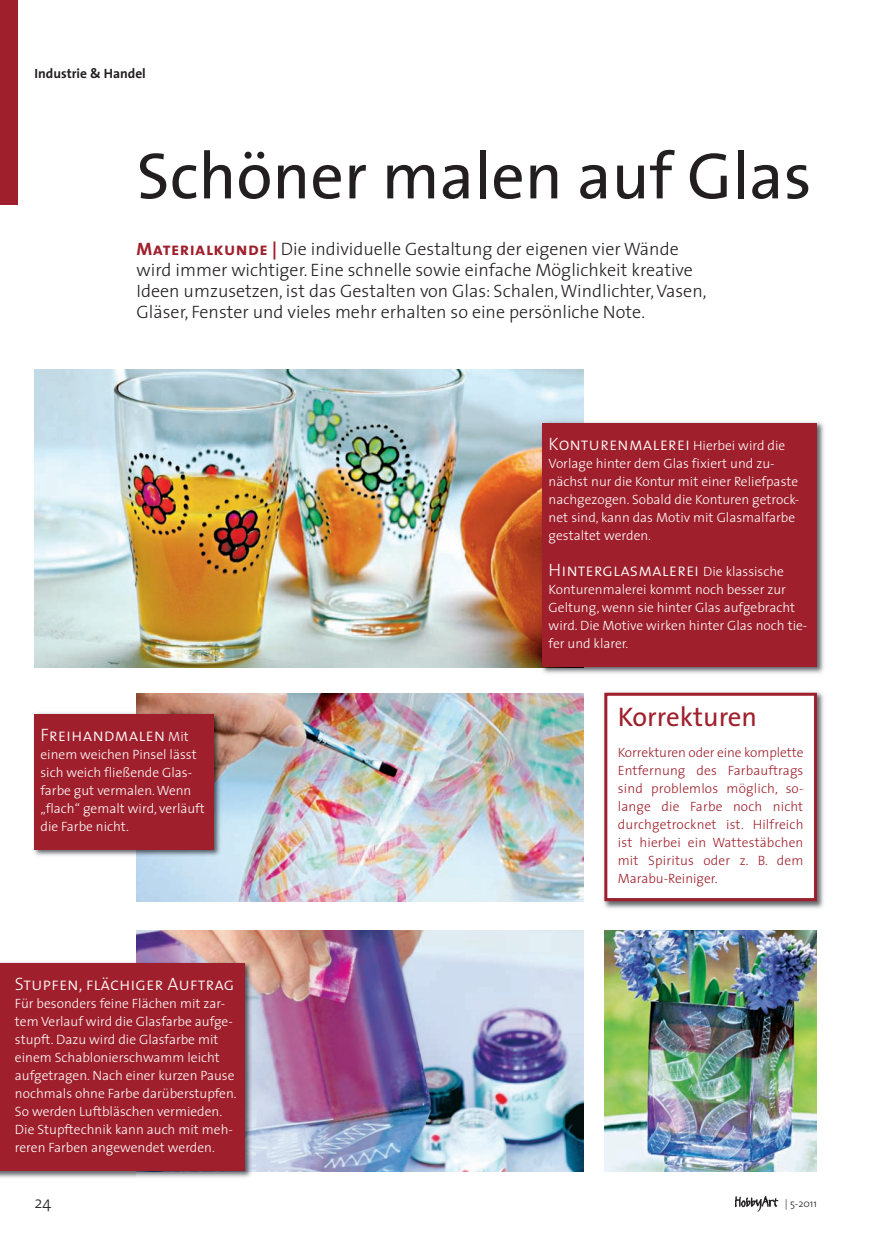
<style>
.page{position:relative;width:877px;height:1247px;background:#fff}
.page>*{position:absolute;margin:0;border:0;box-sizing:border-box;transform-origin:0 0}
.t1{font:66px "The Sans";color:#231f20}
.t2{font:27px "The Sans";color:#9f202c}
.t3{font:300 18px/21px "The Sans";color:#231f20}
.t4{font:18px "The Sans Light Caps";color:#fff}
.t5{font:300 16.5px "The Sans";color:#231f20}
.t6{font:300 13.5px/18px "The Sans";color:#fff}
.t7{font:300 13.5px/18px "The Sans";letter-spacing:.01em;color:#9f202c;text-align:justify}
.t8{font:700 13.5px "The Sans";color:#231f20}
.t9{font:300 10.5px "The Sans";color:#231f20}
.s1{font-family:"The Sans Bold Caps";font-weight:400;color:#9f202c}
.s2{font-family:"The Sans";font-weight:300;font-size:13.5px}
</style>
<div class="page">
<div style="left:0;top:0;width:17px;height:205px;background:#9f202c"></div>
<img style="left:735px;top:1196px;width:43px;height:16px">
<img style="left:34px;top:369px;width:549px;height:298px">
<img style="left:137px;top:693px;width:446px;height:208px">
<img style="left:137px;top:930px;width:446px;height:241px">
<img style="left:604px;top:930px;width:213px;height:241px">
<img style="left:537px;top:418px;width:287px;height:256px">
<div style="left:543px;top:423px;width:274px;height:244px;background:#9f202c"></div>
<img style="left:34px;top:708px;width:192px;height:153px">
<div style="left:34px;top:714px;width:180px;height:136px;background:#9f202c"></div>
<img style="left:0;top:958px;width:256px;height:220px">
<div style="left:0;top:963px;width:244px;height:208px;background:#9f202c"></div>
<img style="left:603px;top:692px;width:221px;height:217px">
<div style="left:607px;top:696px;width:207px;height:202px;background:#fff"></div>
<div style="left:604px;top:693px;width:213px;height:208px;border:3px solid #9f202c"></div>
<p class="t8" style="left:34px;top:69px;width:113px">Industrie &amp; Handel</p>
<h1 class="t1" style="left:137px;top:150px;width:676px">Schöner malen auf Glas</h1>
<p class="t3" style="left:137px;top:241px;width:571px"><span class="s1">Materialkunde |</span> Die individuelle Gestaltung der eigenen vier Wände wird immer wichtiger. Eine schnelle sowie einfache Möglichkeit kreative Ideen umzusetzen, ist das Gestalten von Glas: Schalen, Windlichter, Vasen, Gläser, Fenster und vieles mehr erhalten so eine persönliche Note.</p>
<h3 class="t4" style="left:40px;top:724px;width:150px">Freihandmalen <span class="s2">Mit</span></h3>
<p class="t6" style="left:40px;top:747px;width:166px">einem weichen Pinsel lässt sich weich fließende Glas&shy;farbe gut vermalen. Wenn „flach“ gemalt wird, verläuft die Farbe nicht.</p>
<h3 class="t4" style="left:15px;top:973px;width:221px">Stupfen, flächiger Auftrag</h3>
<p class="t6" style="left:15px;top:996px;width:223px">Für besonders feine Flächen mit zar&shy;tem Verlauf wird die Glasfarbe aufge&shy;stupft. Dazu wird die Glasfarbe mit einem Schablonierschwamm leicht aufgetragen. Nach einer kurzen Pause nochmals ohne Farbe darüberstupfen.<br>So werden Luftbläschen vermieden.<br>Die Stupftechnik kann auch mit meh&shy;reren Farben angewendet werden.</p>
<h3 class="t4" style="left:549px;top:433px;width:238px">Konturenmalerei <span class="s2">Hierbei wird die</span></h3>
<p class="t6" style="left:549px;top:456px;width:252px">Vorlage hinter dem Glas fixiert und zu&shy;nächst nur die Kontur mit einer Reliefpaste nachgezogen. Sobald die Konturen getrock&shy;net sind, kann das Motiv mit Glasmalfarbe gestaltet werden.</p>
<h3 class="t4" style="left:549px;top:559px;width:237px">Hinterglasmalerei <span class="s2">Die klassische</span></h3>
<p class="t6" style="left:549px;top:582px;width:260px">Konturenmalerei kommt noch besser zur Geltung, wenn sie hinter Glas aufgebracht wird. Die Motive wirken hinter Glas noch tie&shy;fer und klarer.</p>
<h2 class="t2" style="left:618px;top:706px;width:141px">Korrekturen</h2>
<p class="t7" style="left:618px;top:745px;width:187px">Korrekturen oder eine komplette Entfernung des Farbauftrags sind problemlos möglich, so&shy;lange die Farbe noch nicht durchgetrocknet ist. Hilfreich ist hierbei ein Wattestäbchen mit Spiritus oder z. B. dem Marabu-Reiniger.</p>
<p class="t5" style="left:34px;top:1195px;width:18px">24</p>
<p class="t9" style="left:785px;top:1199px;width:34px">| 5-2011</p>
</div>
